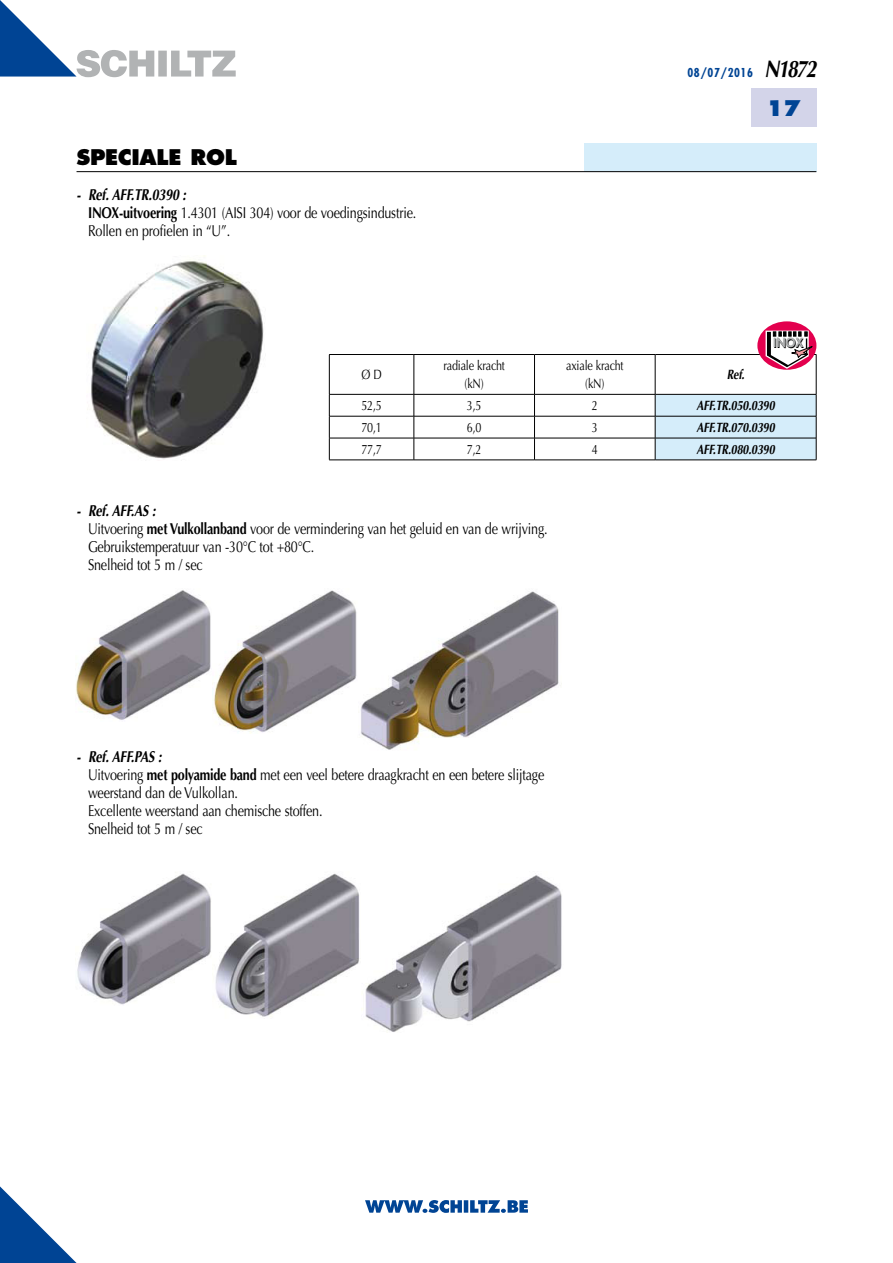
<style>
.page{position:relative;width:893px;height:1263px;background:#fff}
.page>*{position:absolute;margin:0;border:0;box-sizing:border-box;transform-origin:0 0}
.t1{font:800 21px "Futura";letter-spacing:-.015em;color:#000}
.t2{font:800 21px "Futura";color:#004494}
.t3{font:15.75px/18px "Optima";letter-spacing:-.015em;color:#000;scale:.8 1}
.t4{font:13.5px/18px "Optima";letter-spacing:-.015em;color:#000;text-align:center;scale:.8 1}
.t5{font:italic 700 13.5px "Optima";letter-spacing:-.015em;color:#000;scale:.8 1}
.t6{font:800 12.3px "Futura";color:#000}
.t7{font:700 condensed 12px "Futura";letter-spacing:.05em;color:#004494}
.s1{font-family:"Optima";font-style:italic;font-stretch:normal;font-size:24px;color:#000}
.s2{font-weight:700;font-style:italic}
.s3{font-weight:700}
</style>
<div class="page">
<svg style="left:0;top:1186px;width:77px;height:77px"></svg>
<div style="left:584px;top:143px;width:232px;height:28px;background:#d5edfa"></div>
<div style="left:751px;top:89px;width:65px;height:38px;background:#d3d4e9"></div>
<hr style="left:77px;top:171px;width:739px;height:1px;background:#000">
<svg style="left:0;top:0;width:236px;height:77px"></svg>
<svg style="left:365px;top:1200px;width:163px;height:13px"></svg>
<hr style="left:329px;top:354px;width:85px;height:1px;background:#000">
<hr style="left:329px;top:355px;width:1px;height:39px;background:#000">
<hr style="left:414px;top:354px;width:120px;height:1px;background:#000">
<hr style="left:414px;top:355px;width:1px;height:39px;background:#000">
<hr style="left:534px;top:354px;width:121px;height:1px;background:#000">
<hr style="left:534px;top:355px;width:1px;height:39px;background:#000">
<hr style="left:655px;top:355px;width:1px;height:39px;background:#000">
<hr style="left:816px;top:355px;width:1px;height:39px;background:#000">
<svg style="left:329px;top:394px;width:488px;height:66px"></svg>
<hr style="left:329px;top:460px;width:85px;height:1px;background:#000">
<hr style="left:414px;top:460px;width:120px;height:1px;background:#000">
<hr style="left:534px;top:460px;width:121px;height:1px;background:#000">
<hr style="left:655px;top:354px;width:161px;height:1px;background:#000">
<hr style="left:655px;top:394px;width:161px;height:1px;background:#000">
<hr style="left:655px;top:416px;width:161px;height:1px;background:#000">
<hr style="left:655px;top:438px;width:161px;height:1px;background:#000">
<hr style="left:655px;top:460px;width:161px;height:1px;background:#000">
<img style="left:76px;top:590px;width:135px;height:130px">
<img style="left:361px;top:591px;width:201px;height:159px">
<img style="left:212px;top:590px;width:145px;height:143px">
<img style="left:77px;top:873px;width:134px;height:132px">
<img style="left:215px;top:873px;width:144px;height:144px">
<img style="left:361px;top:875px;width:201px;height:157px">
<img style="left:87px;top:256px;width:177px;height:203px">
<svg style="left:757px;top:321px;width:59px;height:49px"></svg>
<svg style="left:765px;top:331px;width:51px;height:38px"></svg>
<p class="t7" style="left:687px;top:65px;width:130px">08/07/2016 <span class="s1">N1872</span></p>
<h1 class="t1" style="left:77px;top:144px;width:162px">SPECIALE ROL</h1>
<p class="t3" style="left:88px;top:185px;width:412px;text-indent:-11px"><span class="s2">- Ref. AFF.TR.0390 :<br></span><span class="s3">INOX-uitvoering</span> 1.4301 (AISI 304) voor de voedingsindustrie.<br>Rollen en profielen in “U”.</p>
<h1 class="t2" style="left:766px;top:95px;width:36px">17</h1>
<p class="t6" style="left:774px;top:335px;width:31px">INOX</p>
<p class="t4" style="left:361px;top:366px;width:27px">Ø D</p>
<p class="t4" style="left:443px;top:357px;width:78px">radiale kracht (kN)</p>
<p class="t4" style="left:566px;top:357px;width:73px">axiale kracht (kN)</p>
<p class="t5" style="left:727px;top:367px;width:24px">Ref.</p>
<p class="t4" style="left:361px;top:397px;width:27px">52,5</p>
<p class="t4" style="left:467px;top:397px;width:20px">3,5</p>
<p class="t4" style="left:592px;top:397px;width:9px">2</p>
<p class="t5" style="left:697px;top:398px;width:99px">AFF.TR.050.0390</p>
<p class="t4" style="left:361px;top:419px;width:27px">70,1</p>
<p class="t4" style="left:467px;top:419px;width:20px">6,0</p>
<p class="t4" style="left:592px;top:419px;width:9px">3</p>
<p class="t5" style="left:697px;top:420px;width:99px">AFF.TR.070.0390</p>
<p class="t4" style="left:361px;top:440px;width:27px">77,7</p>
<p class="t4" style="left:467px;top:440px;width:20px">7,2</p>
<p class="t4" style="left:592px;top:440px;width:9px">4</p>
<p class="t5" style="left:697px;top:441px;width:99px">AFF.TR.080.0390</p>
<p class="t3" style="left:88px;top:502px;width:576px;text-indent:-11px"><span class="s2">- Ref. AFF.AS :<br></span>Uitvoering <span class="s3">met Vulkollanband</span> voor de vermindering van het geluid en van de wrijving.<br>Gebruikstemperatuur van -30°C tot +80°C.<br>Snelheid tot 5 m / sec</p>
<p class="t3" style="left:88px;top:748px;width:572px;text-indent:-11px"><span class="s2">- Ref. AFF.PAS :<br></span>Uitvoering <span class="s3">met polyamide band</span> met een veel betere draagkracht en een betere slijtage weerstand dan de Vulkollan.<br>Excellente weerstand aan chemische stoffen.<br>Snelheid tot 5 m / sec</p>
</div>
